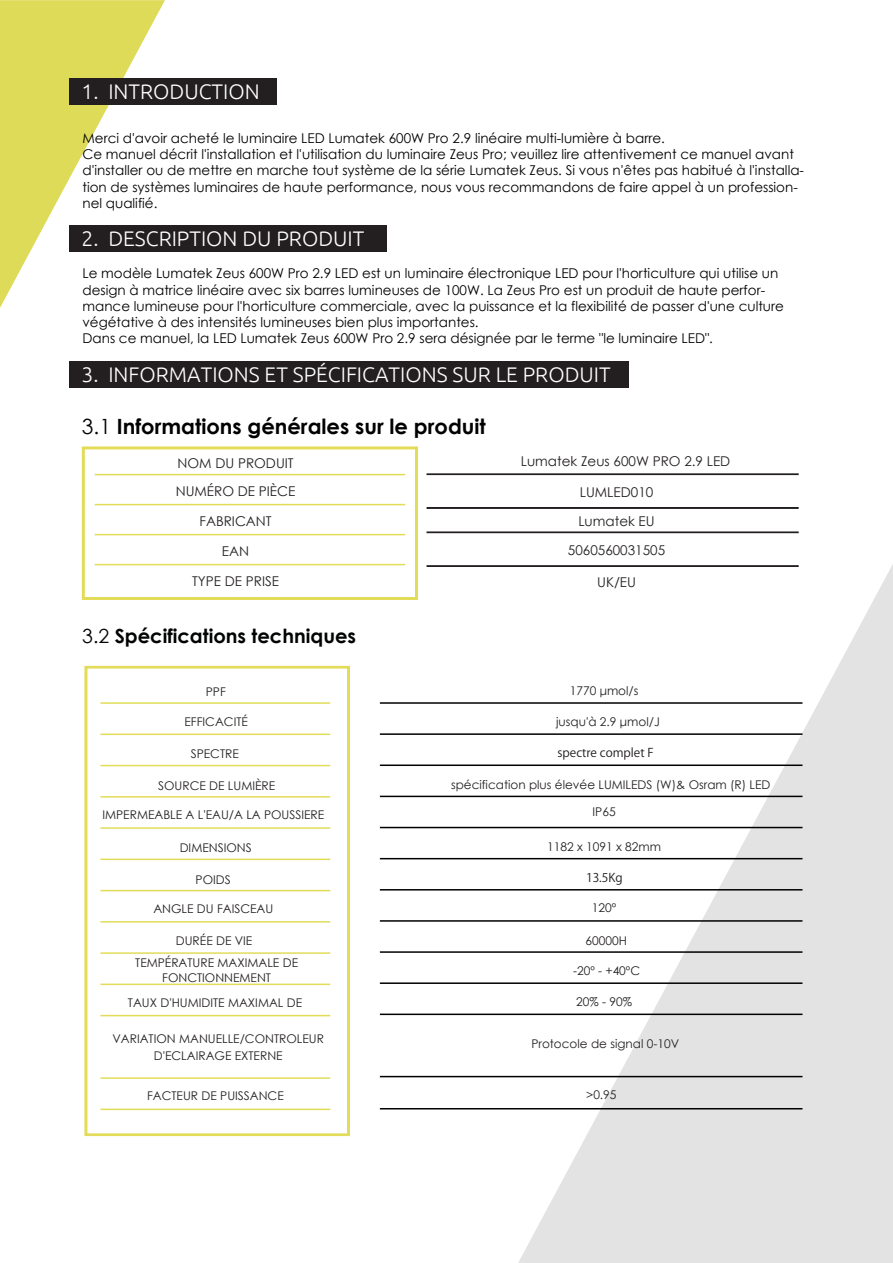
<style>
.page{position:relative;width:893px;height:1263px;background:#fff}
.page>*{position:absolute;margin:0;border:0;box-sizing:border-box;transform-origin:0 0}
.t1{font:300 21.15px "Ubuntu";color:#fff}
.t2{font:700 21px "Century Gothic";color:#010101}
.t3{font:700 19.5px "Century Gothic";color:#020303}
.t4{font:13.5px/16.2px "Century Gothic";color:#010101}
.t5{font:13.5px/29.1px "Century Gothic";color:#231f20}
.t6{font:12px/14.4px "Century Gothic";color:#231f20;text-align:center}
.t7{font:12px "Koz Go Pr 6 N";color:#231f20}
.s1{font-weight:400;color:#020303}
.s2{font-weight:400}
</style>
<div class="page">
<svg style="left:518px;top:565px;width:374px;height:698px;fill:#e3e3e4"></svg>
<svg style="left:0;top:0;width:165px;height:308px;fill:#dddb58"></svg>
<div style="left:69px;top:78px;width:207px;height:27px;background:#231f20"></div>
<div style="left:69px;top:225px;width:317px;height:27px;background:#231f20"></div>
<div style="left:69px;top:361px;width:559px;height:27px;background:#231f20"></div>
<div style="left:82px;top:446px;width:336px;height:154px;border:3px solid #e2dc59"></div>
<div style="left:426px;top:473px;width:372px;height:2px;border:1px solid #231f20"></div>
<div style="left:426px;top:507px;width:372px;height:2px;border:1px solid #231f20"></div>
<div style="left:426px;top:532px;width:372px;height:1px;border:1px solid #231f20"></div>
<div style="left:426px;top:565px;width:372px;height:2px;border:1px solid #231f20"></div>
<hr style="left:95px;top:474px;width:310px;height:1px;background:#e2dc59">
<hr style="left:95px;top:504px;width:310px;height:1px;background:#e2dc59">
<hr style="left:95px;top:534px;width:310px;height:1px;background:#e2dc59">
<hr style="left:95px;top:564px;width:310px;height:1px;background:#e2dc59">
<div style="left:84px;top:666px;width:266px;height:470px;border:3px solid #e2dc59"></div>
<hr style="left:100px;top:702px;width:230px;height:2px;background:#e2dc59">
<hr style="left:100px;top:734px;width:230px;height:1px;background:#e2dc59">
<hr style="left:100px;top:765px;width:230px;height:1px;background:#e2dc59">
<hr style="left:100px;top:796px;width:230px;height:2px;background:#e2dc59">
<hr style="left:100px;top:859px;width:230px;height:1px;background:#e2dc59">
<hr style="left:100px;top:827px;width:230px;height:2px;background:#e2dc59">
<hr style="left:100px;top:890px;width:230px;height:1px;background:#e2dc59">
<hr style="left:100px;top:952px;width:230px;height:2px;background:#e2dc59">
<hr style="left:100px;top:921px;width:230px;height:2px;background:#e2dc59">
<hr style="left:100px;top:1015px;width:230px;height:1px;background:#e2dc59">
<hr style="left:100px;top:984px;width:230px;height:1px;background:#e2dc59">
<hr style="left:100px;top:1077px;width:230px;height:2px;background:#e2dc59">
<hr style="left:380px;top:702px;width:422px;height:2px;background:#010101">
<hr style="left:380px;top:733px;width:422px;height:2px;background:#010101">
<hr style="left:380px;top:765px;width:422px;height:1px;background:#010101">
<hr style="left:380px;top:796px;width:422px;height:1px;background:#010101">
<hr style="left:380px;top:858px;width:422px;height:1px;background:#010101">
<hr style="left:380px;top:827px;width:422px;height:1px;background:#010101">
<hr style="left:380px;top:889px;width:422px;height:2px;background:#010101">
<hr style="left:380px;top:951px;width:422px;height:2px;background:#010101">
<hr style="left:380px;top:920px;width:422px;height:2px;background:#010101">
<hr style="left:380px;top:1014px;width:422px;height:1px;background:#010101">
<hr style="left:380px;top:982px;width:422px;height:2px;background:#010101">
<hr style="left:380px;top:1076px;width:422px;height:1px;background:#010101">
<hr style="left:100px;top:1109px;width:230px;height:1px;background:#e2dc59">
<hr style="left:380px;top:1108px;width:422px;height:1px;background:#010101">
<h1 class="t1" style="left:82px;top:79px;width:180px">1. INTRODUCTION</h1>
<p class="t4" style="left:82px;top:130px;width:723px">Merci d'avoir acheté le luminaire LED Lumatek 600W Pro 2.9 linéaire multi-lumière à barre.<br>Ce manuel décrit l'installation et l'utilisation du luminaire Zeus Pro; veuillez lire attentivement ce manuel avant d'installer ou de mettre en marche tout système de la série Lumatek Zeus. Si vous n'êtes pas habitué à l'installa&shy;tion de systèmes luminaires de haute performance, nous vous recommandons de faire appel à un profession&shy;nel qualifié.</p>
<h1 class="t1" style="left:82px;top:226px;width:284px">2. DESCRIPTION DU PRODUIT</h1>
<p class="t4" style="left:82px;top:265px;width:703px">Le modèle Lumatek Zeus 600W Pro 2.9 LED est un luminaire électronique LED pour l'horticulture qui utilise un design à matrice linéaire avec six barres lumineuses de 100W. La Zeus Pro est un produit de haute perfor&shy;mance lumineuse pour l'horticulture commerciale, avec la puissance et la flexibilité de passer d'une culture végétative à des intensités lumineuses bien plus importantes.<br>Dans ce manuel, la LED Lumatek Zeus 600W Pro 2.9 sera désignée par le terme "le luminaire LED".</p>
<h1 class="t1" style="left:82px;top:362px;width:530px">3. INFORMATIONS ET SPÉCIFICATIONS SUR LE PRODUIT</h1>
<h2 class="t2" style="left:82px;top:410px;width:405px"><span class="s1">3.1</span> Informations générales sur le produit</h2>
<p class="t5" style="left:176px;top:449px;width:121px;line-height:28px">NOM DU PRODUIT<br>NUMÉRO DE PIÈCE</p>
<p class="t5" style="left:199px;top:506px;width:74px">FABRICANT</p>
<p class="t5" style="left:521px;top:447px;width:211px">Lumatek Zeus 600W PRO 2.9 LED</p>
<p class="t5" style="left:568px;top:478px;width:99px;text-align:center">LUMLED010<br>Lumatek EU<br>5060560031505</p>
<p class="t5" style="left:597px;top:568px;width:40px">UK/EU</p>
<p class="t5" style="left:222px;top:536px;width:29px">EAN</p>
<p class="t5" style="left:192px;top:566px;width:88px">TYPE DE PRISE</p>
<h3 class="t3" style="left:82px;top:621px;width:275px"><span class="s2">3.2</span> Spécifications techniques</h3>
<p class="t6" style="left:206px;top:684px;width:22px">PPF</p>
<p class="t6" style="left:184px;top:715px;width:65px">EFFICACITÉ</p>
<p class="t6" style="left:569px;top:684px;width:70px">1770 μmol/s</p>
<p class="t6" style="left:556px;top:715px;width:105px">jusqu'à 2.9 μmol/J</p>
<p class="t6" style="left:191px;top:747px;width:50px">SPECTRE</p>
<p class="t7" style="left:557px;top:746px;width:98px">spectre complet F</p>
<p class="t6" style="left:158px;top:778px;width:119px">SOURCE DE LUMIÈRE</p>
<p class="t6" style="left:451px;top:777px;width:321px">spécification plus élevée LUMILEDS (W)&amp; Osram (R) LED</p>
<p class="t6" style="left:102px;top:807px;width:223px">IMPERMEABLE A L'EAU/A LA POUSSIERE</p>
<p class="t6" style="left:592px;top:805px;width:25px">IP65</p>
<p class="t6" style="left:180px;top:841px;width:73px">DIMENSIONS</p>
<p class="t6" style="left:196px;top:872px;width:37px">POIDS</p>
<p class="t6" style="left:153px;top:901px;width:121px">ANGLE DU FAISCEAU</p>
<p class="t6" style="left:547px;top:840px;width:115px">1182 x 1091 x 82mm</p>
<p class="t7" style="left:586px;top:871px;width:38px">13.5Kg</p>
<p class="t6" style="left:592px;top:900px;width:26px">120º</p>
<p class="t6" style="left:176px;top:933px;width:78px">DURÉE DE VIE</p>
<p class="t6" style="left:135px;top:956px;width:164px">TEMPÉRATURE MAXIMALE DE<br>FONCTIONNEMENT</p>
<p class="t6" style="left:128px;top:996px;width:176px">TAUX D'HUMIDITE MAXIMAL DE</p>
<p class="t6" style="left:585px;top:934px;width:43px">60000H</p>
<p class="t6" style="left:573px;top:963px;width:69px">-20º - +40ºC</p>
<p class="t6" style="left:576px;top:994px;width:57px">20% - 90%</p>
<p class="t6" style="left:112px;top:1030px;width:213px;line-height:17.4px">VARIATION MANUELLE/CONTROLEUR<br>D'ECLAIRAGE EXTERNE</p>
<p class="t6" style="left:531px;top:1037px;width:149px">Protocole de signal 0-10V</p>
<p class="t6" style="left:147px;top:1088px;width:138px">FACTEUR DE PUISSANCE</p>
<p class="t6" style="left:586px;top:1088px;width:32px">&gt;0.95</p>
</div>
